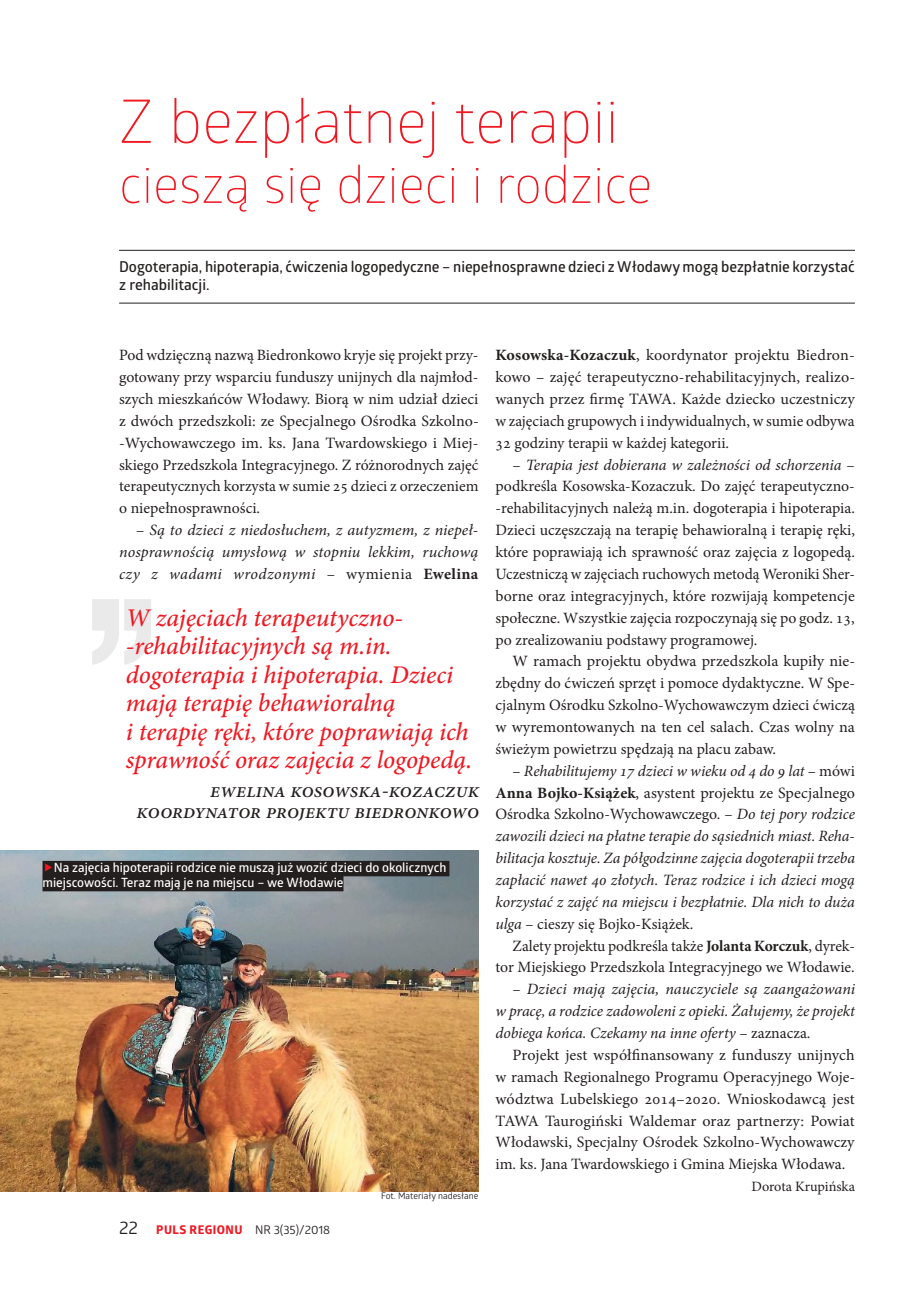
<style>
.page{position:relative;width:906px;height:1289px;background:#fff}
.page>*{position:absolute;margin:0;border:0;box-sizing:border-box;transform-origin:0 0}
.t1{font:300 60px "Glober";color:#ef1923}
.t2{font:300 51px "Glober";color:#ef1923}
.t3{font:italic 500 25.5px/28.5px "Minion Pro";letter-spacing:-.01em;color:#ef1923}
.t4{font:italic 500 21px/21px "Minion Pro";letter-spacing:-.005em;color:#241f1f;text-align:right}
.t5{font:15.75px/21.9px "Minion Pro";color:#241f1f;text-align:justify}
.t6{font:italic 15.75px/21.9px "Minion Pro";color:#241f1f;text-align:justify}
.t7{font:600 15px/18px "Glober";color:#241f1f}
.t8{font:14.25px "Minion Pro";letter-spacing:-.005em;color:#241f1f}
.t9{font:600 12.75px/15px "Glober";color:#fff}
.t10{font:12px "Glober";color:#241f1f}
.t11{font:9px "Glober";color:#241f1f}
.s1{font-style:normal}
.s2{font-weight:700;font-style:normal}
.s3{font-size:18px}
.s4{font-family:"Globerx";font-weight:700;color:#ef1923}
.s5{font-weight:700}
.s6{font-style:italic}
</style>
<div class="page">
<hr style="left:119px;top:250px;width:736px;height:1px;background:#241f1f">
<hr style="left:119px;top:303px;width:736px;height:1px;background:#241f1f">
<img style="left:0;top:850px;width:478px;height:341px">
<div style="left:43px;top:860px;width:406px;height:16px;background:#241f1f"></div>
<div style="left:43px;top:875px;width:300px;height:16px;background:#241f1f"></div>
<svg style="left:92px;top:599px;width:59px;height:65px"></svg>
<h1 class="t1" style="left:119px;top:80px;width:501px">Z bezpłatnej terapii</h1>
<h2 class="t2" style="left:119px;top:149px;width:534px">cieszą się dzieci i rodzice</h2>
<p class="t7" style="left:119px;top:257px;width:737px">Dogoterapia, hipoterapia, ćwiczenia logopedyczne – niepełnosprawne dzieci z Włodawy mogą bezpłatnie korzystać z rehabilitacji.</p>
<p class="t5" style="left:119px;top:344px;width:361px">Pod wdzięczną nazwą Biedronkowo kryje się projekt przy&shy;gotowany przy wsparciu funduszy unijnych dla najmłod&shy;szych mieszkańców Włodawy. Biorą w nim udział dzieci z dwóch przedszkoli: ze Specjalnego Ośrodka Szkolno--Wychowawczego im. ks. Jana Twardowskiego i Miej&shy;skiego Przedszkola Integracyjnego. Z różnorodnych zajęć terapeutycznych korzysta w sumie 25 dzieci z orzeczeniem o niepełnosprawności.</p>
<p class="t6" style="left:119px;top:519px;width:361px;text-indent:17px"><span class="s1">–</span> Są to dzieci z niedosłuchem, z autyzmem, z niepeł&shy;nosprawnością umysłową w stopniu lekkim, ruchową czy z wadami wrodzonymi <span class="s1">– wymienia</span> <span class="s2">Ewelina</span></p>
<h3 class="t3" style="left:126px;top:603px;width:348px">W zajęciach terapeutyczno--rehabilitacyjnych są m.in. dogoterapia i hipoterapia. Dzieci mają terapię behawioralną<br>i terapię ręki, które poprawiają ich sprawność oraz zajęcia z logopedą.</h3>
<h3 class="t4" style="left:137px;top:779px;width:344px">ewelina kosowska-kozaczuk koordynator projektu biedronkowo</h3>
<p class="t9" style="left:43px;top:860px;width:405px;text-indent:11px">Na zajęcia hipoterapii rodzice nie muszą już wozić dzieci do okolicznych miejscowości. Teraz mają je na miejscu – we Włodawie</p>
<p class="t10" style="left:119px;top:1220px;width:213px"><span class="s3">22</span> <span class="s4">PULS REGIONU</span> NR 3(35)/2018</p>
<p class="t11" style="left:381px;top:1189px;width:99px">Fot. Materiały nadesłane</p>
<p class="t5" style="left:495px;top:344px;width:361px"><span class="s5">Kosowska-Kozaczuk</span>, koordynator projektu Biedron&shy;kowo – zajęć terapeutyczno-rehabilitacyjnych, realizo&shy;wanych przez firmę TAWA. Każde dziecko uczestniczy w zajęciach grupowych i indywidualnych, w sumie odbywa 32 godziny terapii w każdej kategorii.</p>
<p class="t5" style="left:495px;top:453px;width:361px;text-indent:17px">– <span class="s6">Terapia jest dobierana w zależności od schorzenia</span> – podkreśla Kosowska-Kozaczuk. Do zajęć terapeutyczno--rehabilitacyjnych należą m.in. dogoterapia i hipoterapia.<br>Dzieci uczęszczają na terapię behawioralną i terapię ręki, które poprawiają ich sprawność oraz zajęcia z logopedą.<br>Uczestniczą w zajęciach ruchowych metodą Weroniki Sher&shy;borne oraz integracyjnych, które rozwijają kompetencje społeczne. Wszystkie zajęcia rozpoczynają się po godz. 13, po zrealizowaniu podstawy programowej.</p>
<p class="t5" style="left:495px;top:650px;width:361px;text-indent:17px">W ramach projektu obydwa przedszkola kupiły nie&shy;zbędny do ćwiczeń sprzęt i pomoce dydaktyczne. W Spe&shy;cjalnym Ośrodku Szkolno-Wychowawczym dzieci ćwiczą w wyremontowanych na ten cel salach. Czas wolny na świeżym powietrzu spędzają na placu zabaw.</p>
<p class="t6" style="left:495px;top:759px;width:361px;text-indent:17px"><span class="s1">–</span> Rehabilitujemy 17 dzieci w wieku od 4 do 9 lat <span class="s1">– mówi </span><span class="s2">Anna Bojko-Książek</span><span class="s1">, asystent projektu ze Specjalnego Ośrodka Szkolno-Wychowawczego. –</span> Do tej pory rodzice zawozili dzieci na płatne terapie do sąsiednich miast. Reha&shy;bilitacja kosztuje. Za półgodzinne zajęcia dogoterapii trzeba zapłacić nawet 40 złotych. Teraz rodzice i ich dzieci mogą korzystać z zajęć na miejscu i bezpłatnie. Dla nich to duża ulga <span class="s1">– cieszy się Bojko-Książek.</span></p>
<p class="t5" style="left:495px;top:934px;width:361px;text-align:right">Zalety projektu podkreśla także <span class="s5">Jolanta Korczuk</span>, dyrek&shy;tor Miejskiego Przedszkola Integracyjnego we Włodawie.</p>
<p class="t6" style="left:495px;top:978px;width:361px;text-indent:17px"><span class="s1">–</span> Dzieci mają zajęcia, nauczyciele są zaangażowani w pracę, a rodzice zadowoleni z opieki. Żałujemy, że projekt dobiega końca. Czekamy na inne oferty <span class="s1">– zaznacza.</span></p>
<p class="t5" style="left:495px;top:1044px;width:361px;text-indent:17px">Projekt jest współfinansowany z funduszy unijnych w ramach Regionalnego Programu Operacyjnego Woje&shy;wództwa Lubelskiego 2014–2020. Wnioskodawcą jest TAWA Taurogiński Waldemar oraz partnerzy: Powiat Włodawski, Specjalny Ośrodek Szkolno-Wychowawczy im. ks. Jana Twardowskiego i Gmina Miejska Włodawa.</p>
<p class="t8" style="left:751px;top:1176px;width:105px">Dorota Krupińska</p>
</div>
